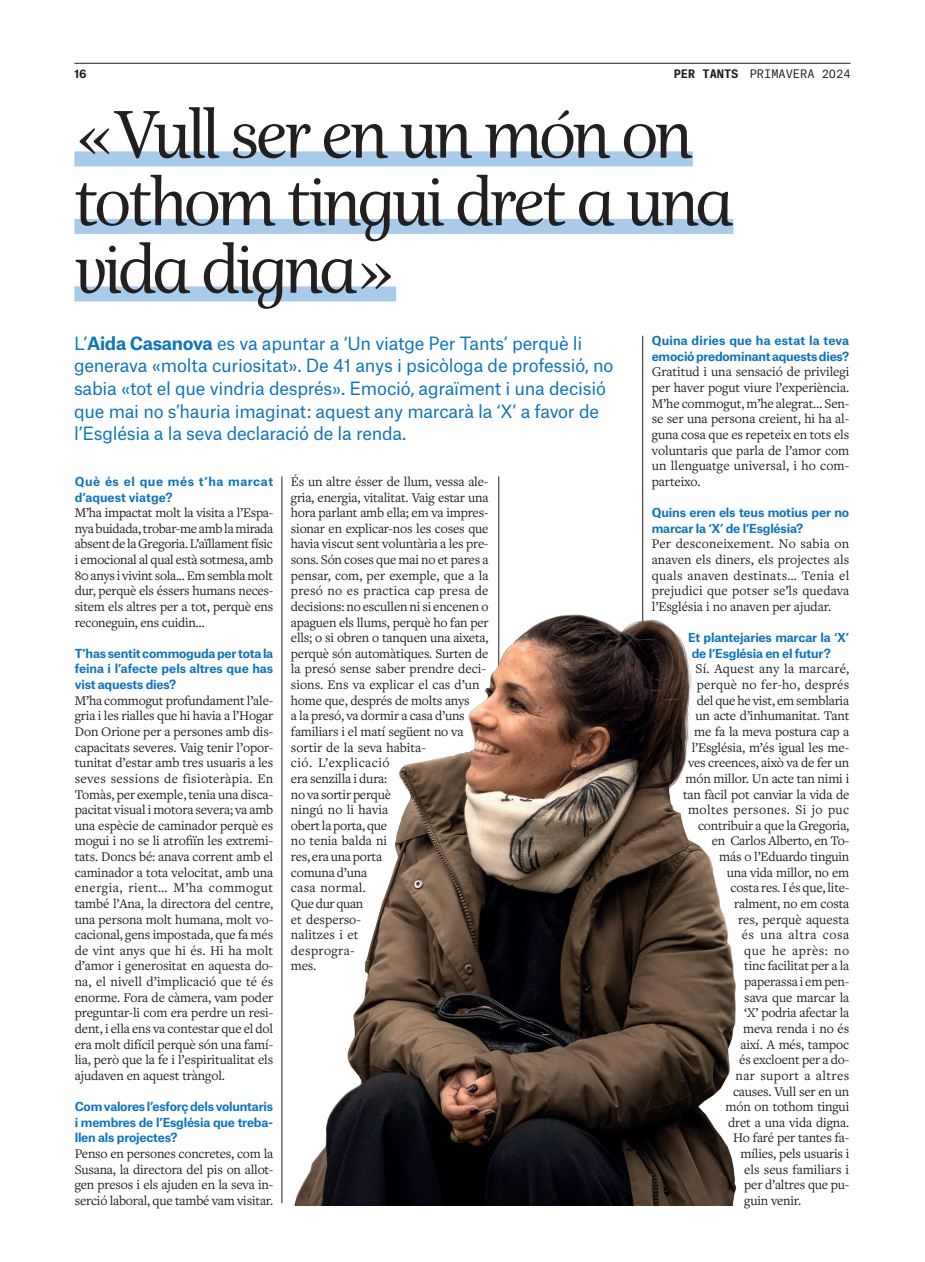
<style>
.page{position:relative;width:925px;height:1262px;background:#fff}
.page>*{position:absolute;margin:0;border:0;box-sizing:border-box;transform-origin:0 0}
.t1{font:70px "Nyte Book Display";letter-spacing:-.045em;color:#231f20}
.t2{font:17.5px/22.5px "Atlas Grotesk";letter-spacing:-.02em;color:#1074bc}
.Texto_común{font:13.75px/15.6px "Freight Text Pro";letter-spacing:-.015em;color:#231f20;text-align:justify}
.Texto_común-2{font:13.75px "Freight Text Pro";letter-spacing:.015em;color:#231f20}
.Texto_común-3{font:13.75px "Freight Text Pro";letter-spacing:.025em;color:#231f20}
.Texto_común-4{font:13.75px "Freight Text Pro";letter-spacing:.04em;color:#231f20}
.Texto_común-5{font:13.75px "Freight Text Pro";letter-spacing:.005em;color:#231f20}
.Texto_común-6{font:700 11.88px/15.6px "Atlas Grotesk";letter-spacing:-.015em;color:#1074bc}
.Texto_común-7{font:700 11.88px/15.6px "Atlas Grotesk";letter-spacing:.04em;color:#1074bc}
.t3{font:11.25px "Atlas Typewriter";color:#231f20}
.t4{font:700 11.25px "Atlas Grotesk";color:#231f20}
.s1{font-weight:700}
</style>
<div class="page">
<hr style="left:74px;top:63px;width:776px;height:1px;background:#231f20">
<div style="left:74px;top:151px;width:619px;height:15px;background:#a9cbeb"></div>
<div style="left:74px;top:219px;width:659px;height:15px;background:#a9cbeb"></div>
<div style="left:74px;top:286px;width:322px;height:15px;background:#a9cbeb"></div>
<hr style="left:282px;top:476px;width:1px;height:727px;background:#231f20">
<hr style="left:498px;top:476px;width:1px;height:727px;background:#231f20">
<hr style="left:642px;top:336px;width:1px;height:867px;background:#231f20">
<img style="left:294px;top:579px;width:443px;height:626px">
<p class="t4" style="left:74px;top:65px;width:14px">16</p>
<p class="t3" style="left:674px;top:65px;width:178px"><span class="s1">PER TANTS</span> PRIMAVERA 2024</p>
<p class="t1" style="left:74px;top:84px;width:620px">«Vull ser en un món on</p>
<p class="t1" style="left:74px;top:152px;width:660px">tothom tingui dret a una</p>
<p class="t1" style="left:74px;top:219px;width:323px">vida digna»</p>
<p class="t2" style="left:74px;top:330px;width:541px">L’<span class="s1">Aida Casanova</span> es va apuntar a ‘Un viatge Per Tants’ perquè li generava «molta curiositat». De 41 anys i psicòloga de professió, no sabia «tot el que vindria després». Emoció, agraïment i una decisió que mai no s’hauria imaginat: aquest any marcarà la ‘X’ a favor de l’Església a la seva declaració de la renda.</p>
<p class="Texto_común-6" style="left:652px;top:331px;width:199px">Quina diries que ha estat la teva emoció predominant aquests dies?</p>
<p class="Texto_común" style="left:652px;top:364px;width:199px">Gratitud i una sensació de privilegi per haver pogut viure l’experiència.<br>M’he commogut, m’he alegrat… Sen&shy;se ser una persona creient, hi ha al&shy;guna cosa que es repeteix en tots els voluntaris que parla de l’amor com un llenguatge universal, i ho com&shy;parteixo.</p>
<p class="Texto_común-6" style="left:652px;top:503px;width:199px">Quins eren els teus motius per no marcar la ‘X’ de l’Església?</p>
<p class="Texto_común" style="left:652px;top:535px;width:199px">Per desconeixement. No sabia on anaven els diners, els projectes als quals anaven destinats… Tenia el prejudici que potser se’ls quedava l’Església i no anaven per ajudar.</p>
<p class="Texto_común-6" style="left:692px;top:628px;width:159px;text-indent:-4px">Et plantejaries marcar la ‘X’ de l’Església en el futur?</p>
<p class="Texto_común-2" style="left:695px;top:660px;width:155px">Sí. Aquest any la marcaré,</p>
<p class="Texto_común-2" style="left:697px;top:675px;width:154px">perquè no fer-ho, després</p>
<p class="Texto_común" style="left:697px;top:692px;width:154px">del que he vist, em semblaria</p>
<p class="Texto_común" style="left:695px;top:707px;width:155px">un acte d’inhumanitat. Tant</p>
<p class="Texto_común" style="left:694px;top:723px;width:157px">me fa la meva postura cap a</p>
<p class="Texto_común" style="left:692px;top:739px;width:159px">l’Església, m’és igual les me-</p>
<p class="Texto_común" style="left:688px;top:754px;width:163px">ves creences, això va de fer un</p>
<p class="Texto_común" style="left:685px;top:770px;width:165px">món millor. Un acte tan nimi i</p>
<p class="Texto_común" style="left:683px;top:785px;width:168px">tan fàcil pot canviar la vida de</p>
<p class="Texto_común-3" style="left:688px;top:800px;width:163px">moltes persones. Si jo puc</p>
<p class="Texto_común" style="left:698px;top:817px;width:153px">contribuir a que la Gregoria,</p>
<p class="Texto_común" style="left:712px;top:832px;width:139px">en Carlos Alberto, en To-</p>
<p class="Texto_común" style="left:719px;top:848px;width:132px">más o l’Eduardo tinguin</p>
<p class="Texto_común" style="left:727px;top:864px;width:124px">una vida millor, no em</p>
<p class="Texto_común" style="left:730px;top:879px;width:120px">costa res. I és que, lite-</p>
<p class="Texto_común" style="left:734px;top:895px;width:117px">ralment, no em costa</p>
<p class="Texto_común-5" style="left:738px;top:910px;width:113px">res, perquè aquesta</p>
<p class="Texto_común-4" style="left:742px;top:925px;width:109px">és una altra cosa</p>
<p class="Texto_común-4" style="left:744px;top:941px;width:106px">que he après: no</p>
<p class="Texto_común" style="left:744px;top:957px;width:107px">tinc facilitat per a la</p>
<p class="Texto_común" style="left:744px;top:973px;width:107px">paperassa i em pen-</p>
<p class="Texto_común" style="left:744px;top:989px;width:107px">sava que marcar la</p>
<p class="Texto_común" style="left:744px;top:1004px;width:107px">‘X’ podria afectar la</p>
<p class="Texto_común" style="left:743px;top:1020px;width:108px">meva renda i no és</p>
<p class="Texto_común" style="left:740px;top:1035px;width:110px">així. A més, tampoc</p>
<p class="Texto_común" style="left:739px;top:1051px;width:112px">és excloent per a do-</p>
<p class="Texto_común-3" style="left:735px;top:1066px;width:115px">nar suport a altres</p>
<p class="Texto_común" style="left:733px;top:1082px;width:118px">causes. Vull ser en un</p>
<p class="Texto_común" style="left:725px;top:1098px;width:125px">món on tothom tingui</p>
<p class="Texto_común" style="left:728px;top:1114px;width:123px">dret a una vida digna.</p>
<p class="Texto_común" style="left:733px;top:1129px;width:118px">Ho faré per tantes fa-</p>
<p class="Texto_común" style="left:740px;top:1145px;width:110px">mílies, pels usuaris i</p>
<p class="Texto_común" style="left:744px;top:1160px;width:106px">els seus familiars i</p>
<p class="Texto_común" style="left:744px;top:1176px;width:107px">per d’altres que pu-</p>
<p class="Texto_común" style="left:744px;top:1192px;width:58px">guin venir.</p>
<p class="Texto_común" style="left:291px;top:473px;width:199px;text-align:left">És un altre ésser de llum, vessa ale&shy;gria, energia, vitalitat. Vaig estar una hora parlant amb ella; em va impres&shy;sionar en explicar-nos les coses que havia viscut sent voluntària a les pre&shy;sons. Són coses que mai no et pares a pensar, com, per exemple, que a la presó no es practica cap presa de decisions: no escullen ni si encenen o apaguen els llums, perquè ho fan per ells; o si obren o tanquen una aixeta, perquè són automàtiques. Surten de la presó sense saber prendre deci&shy;sions. Ens va explicar el cas d’un home que, després de molts anys<br>a la presó, va dormir a casa d’uns familiars i el matí següent no va sortir de la seva habita-<br>ció. L’explicació<br>era senzilla i dura:<br>no va sortir perquè<br>ningú no li havia<br>obert la porta, que<br>no tenia balda ni<br>res, era una porta<br>comuna d’una<br>casa normal.<br>Que dur quan<br>et desperso-<br>nalitzes i et<br>desprogra-<br>mes.</p>
<p class="Texto_común-7" style="left:75px;top:472px;width:200px">Què és el que més t’ha marcat d’aquest viatge?</p>
<p class="Texto_común" style="left:75px;top:504px;width:200px">M’ha impactat molt la visita a l’Espa&shy;nya buidada, trobar-me amb la mirada absent de la Gregoria. L’aïllament físic i emocional al qual està sotmesa, amb 80 anys i vivint sola... Em sembla molt dur, perquè els éssers humans neces&shy;sitem els altres per a tot, perquè ens reconeguin, ens cuidin…</p>
<p class="Texto_común-6" style="left:75px;top:644px;width:200px;text-align:justify">T’has sentit commoguda per tota la feina i l’afecte pels altres que has vist aquests dies?</p>
<p class="Texto_común" style="left:75px;top:692px;width:200px">M’ha commogut profundament l’ale&shy;gria i les rialles que hi havia a l’Hogar Don Orione per a persones amb dis&shy;capacitats severes. Vaig tenir l’opor&shy;tunitat d’estar amb tres usuaris a les seves sessions de fisioteràpia. En Tomàs, per exemple, tenia una disca&shy;pacitat visual i motora severa; va amb una espècie de caminador perquè es mogui i no se li atrofiïn les extremi&shy;tats. Doncs bé: anava corrent amb el caminador a tota velocitat, amb una energia, rient… M’ha commogut també l’Ana, la directora del centre, una persona molt humana, molt vo&shy;cacional, gens impostada, que fa més de vint anys que hi és. Hi ha molt d’amor i generositat en aquesta do&shy;na, el nivell d’implicació que té és enorme. Fora de càmera, vam poder preguntar-li com era perdre un resi&shy;dent, i ella ens va contestar que el dol era molt difícil perquè són una famí&shy;lia, però que la fe i l’espiritualitat els ajudaven en aquest tràngol.</p>
<p class="Texto_común-6" style="left:75px;top:1097px;width:200px;text-align:justify">Com valores l’esforç dels voluntaris i membres de l’Església que treba&shy;llen als projectes?</p>
<p class="Texto_común" style="left:75px;top:1145px;width:200px">Penso en persones concretes, com la Susana, la directora del pis on allot&shy;gen presos i els ajuden en la seva in&shy;serció laboral, que també vam visitar.</p>
</div>
